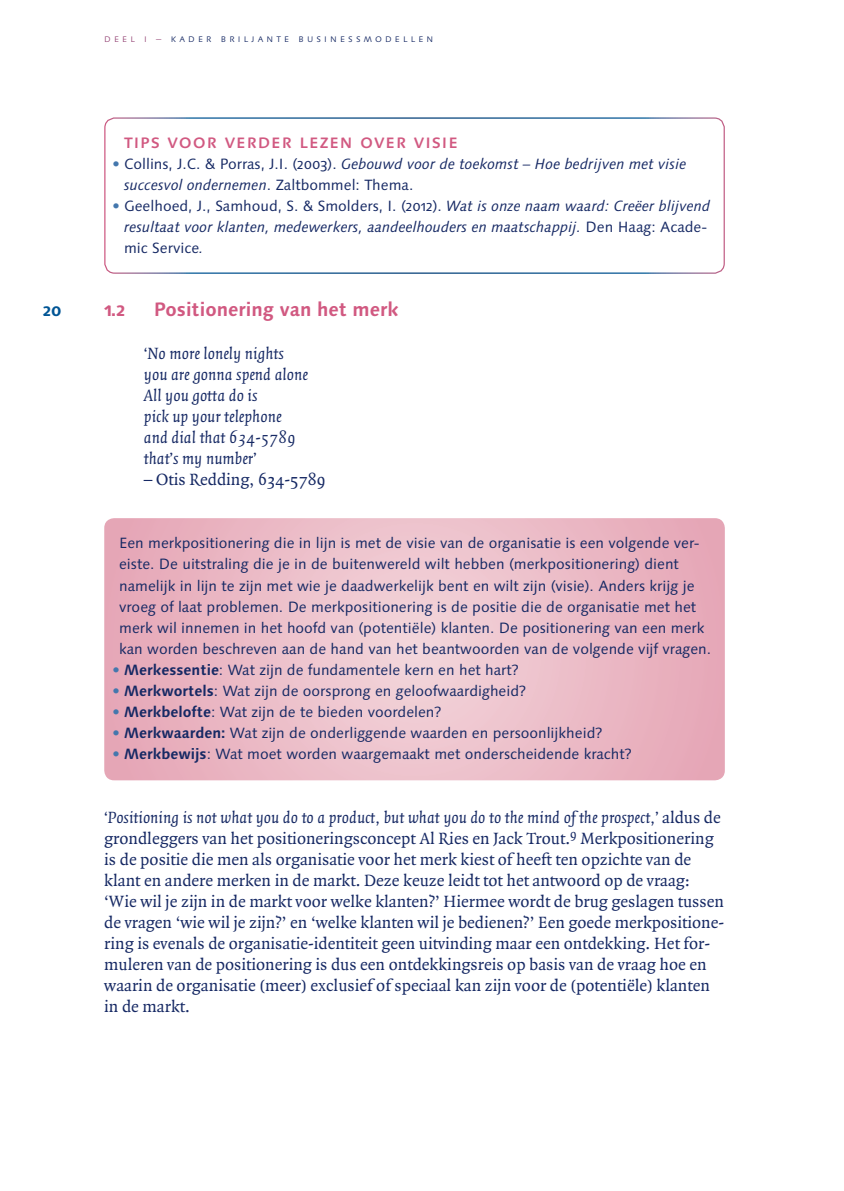
<style>
.page{position:relative;width:844px;height:1191px;background:#fff}
.page>*{position:absolute;margin:0;border:0;box-sizing:border-box;transform-origin:0 0}
.t1{font:500 19.25px "Linotype Syntax SC";letter-spacing:.05em;color:#d15981}
.t2{font:700 19.25px "Linotype Syntax Os F";color:#d15981}
.t3{font:17.5px/21px "Quadraat";color:#162964}
.t4{font:italic 17.5px/21px "Quadraat";color:#162964}
.t5{font:700 17.5px "Linotype Syntax Os F";color:#005595}
.t6{font:14.88px/21px "Linotype Syntax Os F";color:#162964}
.t7{font:italic 14.88px/21px "Linotype Syntax Os F";color:#162964}
.t8{font:300 10.5px "Linotype Syntax SC";letter-spacing:.3em;color:#162964}
.s1{color:#964777}
.s2{font-weight:700;font-style:normal;color:#4477ad}
.s3{font-style:normal}
.s4{font-weight:700;color:#4477ad}
.s5{font-weight:700}
.s6{font-style:italic}
</style>
<div class="page">
<div style="left:104px;top:117px;width:620px;height:157px;border:1px solid #fff;border-radius:10px"></div>
<svg style="left:104px;top:518px;width:620px;height:262px;background:#ebbbc6"></svg>
<p class="t5" style="left:43px;top:302px;width:20px">20</p>
<p class="t8" style="left:104px;top:32px;width:330px"><span class="s1">deel i –</span> kader briljante businessmodellen</p>
<p class="t1" style="left:124px;top:130px;width:335px">tips voor verder lezen over visie</p>
<p class="t7" style="left:124px;top:154px;width:563px;text-indent:-12px"><span class="s2">•</span> <span class="s3">Collins, J.C. &amp; Porras, J.I. (2003).</span> Gebouwd voor de toekomst – Hoe bedrijven met visie succesvol ondernemen<span class="s3">. Zaltbommel: Thema.</span></p>
<p class="t7" style="left:124px;top:196px;width:587px;text-indent:-12px"><span class="s2">•</span> <span class="s3">Geelhoed, J., Samhoud, S. &amp; Smolders, I. (2012).</span> Wat is onze naam waard: Creëer blijvend resultaat voor klanten, medewerkers, aandeelhouders en maatschappij. <span class="s3">Den Haag: Acade&shy;mic Service</span>.</p>
<p class="t2" style="left:104px;top:300px;width:23px">1.2</p>
<p class="t2" style="left:154px;top:300px;width:246px">Positionering van het merk</p>
<p class="t4" style="left:144px;top:344px;width:165px">‘No more lonely nights you are gonna spend alone<br>All you gotta do is<br>pick up your telephone and dial that 634-5789 that’s my number’</p>
<p class="t3" style="left:144px;top:470px;width:183px">– Otis Redding, 634-5789</p>
<p class="t6" style="left:119px;top:533px;width:593px">Een merkpositionering die in lijn is met de visie van de organisatie is een volgende ver&shy;eiste. De uitstraling die je in de buitenwereld wilt hebben (merkpositionering) dient namelijk in lijn te zijn met wie je daadwerkelijk bent en wilt zijn (visie). Anders krijg je vroeg of laat problemen. De merkpositionering is de positie die de organisatie met het merk wil innemen in het hoofd van (potentiële) klanten. De positionering van een merk kan worden beschreven aan de hand van het beantwoorden van de volgende vijf vragen.</p>
<p class="t6" style="left:112px;top:660px;width:408px"><span class="s4">•</span> <span class="s5">Merkessentie</span>: Wat zijn de fundamentele kern en het hart?</p>
<p class="t6" style="left:112px;top:681px;width:415px"><span class="s4">•</span> <span class="s5">Merkwortels</span>: Wat zijn de oorsprong en geloofwaardigheid?</p>
<p class="t6" style="left:112px;top:702px;width:331px"><span class="s4">•</span> <span class="s5">Merkbelofte</span>: Wat zijn de te bieden voordelen?</p>
<p class="t6" style="left:112px;top:723px;width:492px"><span class="s4">•</span> <span class="s5">Merkwaarden:</span> Wat zijn de onderliggende waarden en persoonlijkheid?</p>
<p class="t6" style="left:112px;top:744px;width:521px"><span class="s4">•</span> <span class="s5">Merkbewijs</span>: Wat moet worden waargemaakt met onderscheidende kracht?</p>
<p class="t3" style="left:104px;top:808px;width:621px"><span class="s6">‘Positioning is not what you do to a product, but what you do to the mind of the prospect,’</span> aldus de grondleggers van het positioneringsconcept Al Ries en Jack Trout.<sup>9</sup> Merkpositionering is de positie die men als organisatie voor het merk kiest of heeft ten opzichte van de klant en andere merken in de markt. Deze keuze leidt tot het antwoord op de vraag: ‘Wie wil je zijn in de markt voor welke klanten?’ Hiermee wordt de brug geslagen tussen de vragen ‘wie wil je zijn?’ en ‘welke klanten wil je bedienen?’ Een goede merkpositione&shy;ring is evenals de organisatie-identiteit geen uitvinding maar een ontdekking. Het for&shy;muleren van de positionering is dus een ontdekkingsreis op basis van de vraag hoe en waarin de organisatie (meer) exclusief of speciaal kan zijn voor de (potentiële) klanten in de markt.</p>
</div>
